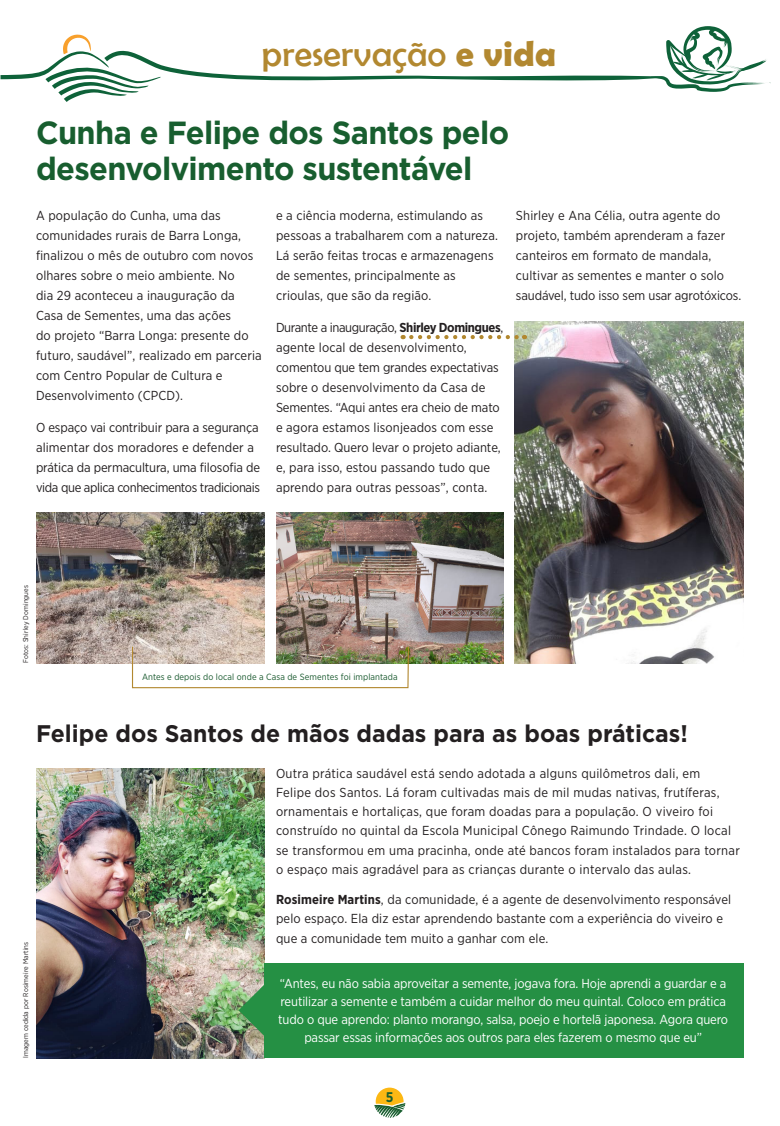
<style>
.page{position:relative;width:780px;height:1126px;background:#fff}
.page>*{position:absolute;margin:0;border:0;box-sizing:border-box;transform-origin:0 0}
.t1{font:36px "Berlin Sans FB";letter-spacing:.01em;color:#b28830}
.t2{font:700 32px/36px "Gotham";letter-spacing:-.02em;color:#185e2f;scale:.96 1}
.t3{font:700 24px "Gotham";color:#231f20;scale:.96 1}
.t4{font:700 14px "Gotham Narrow";color:#185e2f}
.t5{font:13px/20px "Gotham Narrow";letter-spacing:.01em;color:#231f20}
.t6{font:13px/18px "Gotham Narrow";letter-spacing:-.01em;color:#fff;text-align:center}
.t7{font:13px/20px "Gotham Narrow";letter-spacing:-.01em;color:#231f20}
.t8{font:9px "Gotham Narrow";letter-spacing:.01em;color:#19592e}
.t9{font:7px "Gotham Narrow";letter-spacing:.01em;color:#231f20}
.s1{font-family:"Berlin Sans FB Demi";font-weight:700}
.s2{font-weight:700}
</style>
<div class="page">
<img style="left:36px;top:768px;width:228px;height:290px">
<img style="left:514px;top:321px;width:230px;height:342px">
<svg style="left:238px;top:984px;width:26px;height:51px"></svg>
<div style="left:264px;top:963px;width:480px;height:95px;background:#259044"></div>
<img style="left:36px;top:512px;width:228px;height:151px">
<img style="left:276px;top:512px;width:228px;height:151px">
<img style="left:131px;top:645px;width:278px;height:43px">
<svg style="left:0;top:26px;width:771px;height:76px"></svg>
<svg style="left:411px;top:335px;width:114px;height:4px"></svg>
<svg style="left:374px;top:1087px;width:31px;height:30px"></svg>
<p class="t1" style="left:262px;top:34px;width:296px">preservação <span class="s1">e vida</span></p>
<p class="t2" style="left:36px;top:114px;width:494px">Cunha e Felipe dos Santos pelo desenvolvimento sustentável</p>
<p class="t5" style="left:36px;top:205px;width:227px">A população do Cunha, uma das comunidades rurais de Barra Longa, finalizou o mês de outubro com novos olhares sobre o meio ambiente. No<br>dia 29 aconteceu a inauguração da Casa de Sementes, uma das ações<br>do projeto “Barra Longa: presente do futuro, saudável”, realizado em parceria com Centro Popular de Cultura e Desenvolvimento (CPCD).</p>
<p class="t7" style="left:36px;top:417px;width:225px">O espaço vai contribuir para a segurança alimentar dos moradores e defender a prática da permacultura, uma filosofia de vida que aplica conhecimentos tradicionais</p>
<p class="t5" style="left:276px;top:205px;width:223px">e a ciência moderna, estimulando as pessoas a trabalharem com a natureza.<br>Lá serão feitas trocas e armazenagens de sementes, principalmente as crioulas, que são da região.</p>
<p class="t5" style="left:276px;top:317px;width:229px">Durante a inauguração, <span class="s2">Shirley Domingues</span>, agente local de desenvolvimento, comentou que tem grandes expectativas sobre o desenvolvimento da Casa de Sementes. “Aqui antes era cheio de mato e agora estamos lisonjeados com esse resultado. Quero levar o projeto adiante, e, para isso, estou passando tudo que aprendo para outras pessoas”, conta.</p>
<p class="t5" style="left:516px;top:205px;width:227px">Shirley e Ana Célia, outra agente do projeto, também aprenderam a fazer canteiros em formato de mandala, cultivar as sementes e manter o solo saudável, tudo isso sem usar agrotóxicos.</p>
<p class="t9" style="left:21px;top:663px;width:80px;rotate:-90deg">Fotos: Shirley Domingues</p>
<p class="t8" style="left:142px;top:671px;width:257px">Antes e depois do local onde a Casa de Sementes foi implantada</p>
<p class="t3" style="left:36px;top:718px;width:680px">Felipe dos Santos de mãos dadas para as boas práticas!</p>
<p class="t9" style="left:21px;top:1058px;width:118px;rotate:-90deg">Imagem cedida por Rosimeire Martins</p>
<p class="t5" style="left:276px;top:764px;width:465px;line-height:19px">Outra prática saudável está sendo adotada a alguns quilômetros dali, em<br>Felipe dos Santos. Lá foram cultivadas mais de mil mudas nativas, frutíferas, ornamentais e hortaliças, que foram doadas para a população. O viveiro foi construído no quintal da Escola Municipal Cônego Raimundo Trindade. O local se transformou em uma pracinha, onde até bancos foram instalados para tornar o espaço mais agradável para as crianças durante o intervalo das aulas.</p>
<p class="t5" style="left:276px;top:889px;width:456px;line-height:19.5px"><span class="s2">Rosimeire Martins</span>, da comunidade, é a agente de desenvolvimento responsável pelo espaço. Ela diz estar aprendendo bastante com a experiência do viveiro e que a comunidade tem muito a ganhar com ele.</p>
<p class="t6" style="left:278px;top:973px;width:451px">“Antes, eu não sabia aproveitar a semente, jogava fora. Hoje aprendi a guardar e a reutilizar a semente e também a cuidar melhor do meu quintal. Coloco em prática tudo o que aprendo: planto morango, salsa, poejo e hortelã japonesa. Agora quero passar essas informações aos outros para eles fazerem o mesmo que eu”</p>
<p class="t4" style="left:386px;top:1088px;width:9px">5</p>
</div>
